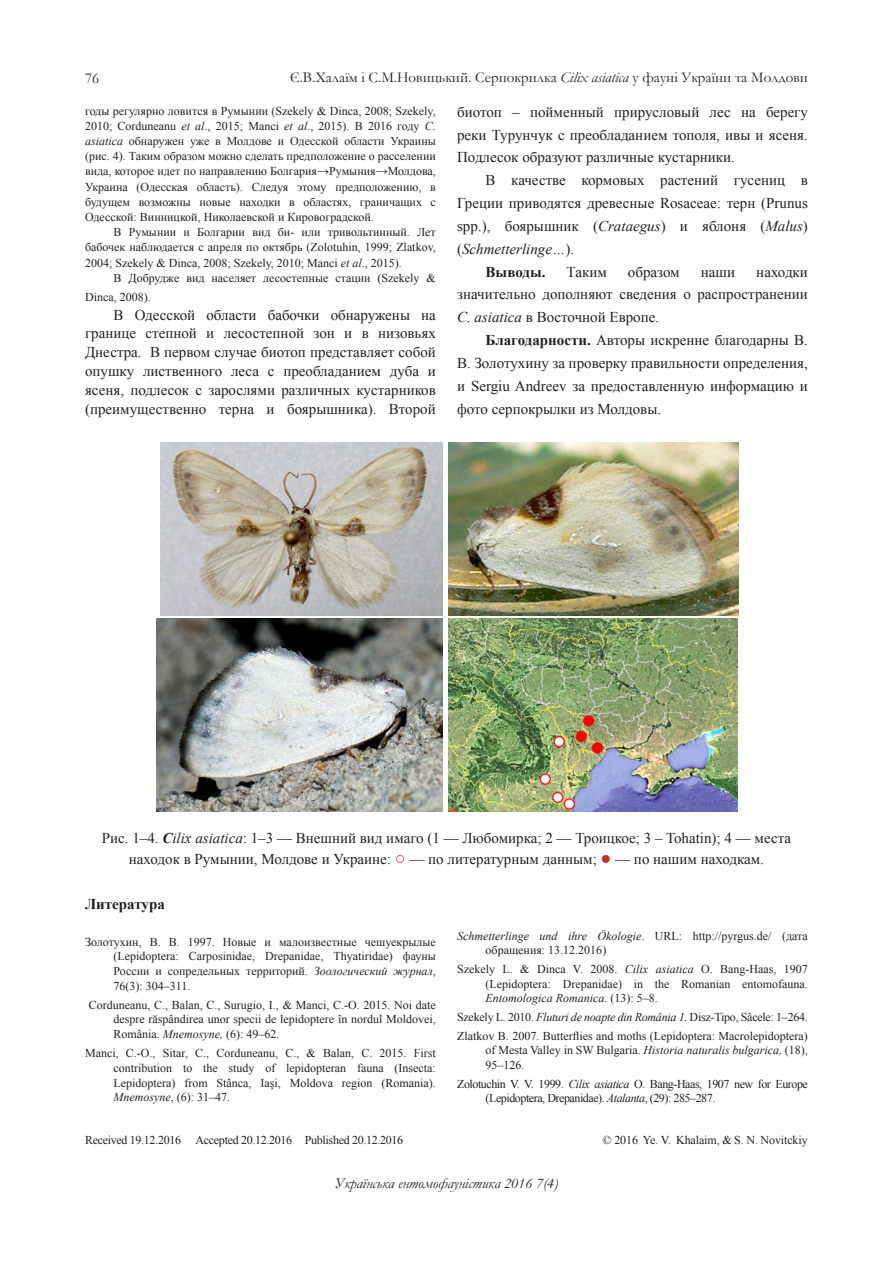
<style>
.page{position:relative;width:893px;height:1263px;background:#fff}
.page>*{position:absolute;margin:0;border:0;box-sizing:border-box;transform-origin:0 0}
.t1{font:15px/22.8px "Times New Roman";color:#231f20;text-align:justify}
.t2{font:15px "Garamond";color:#231f20}
.t3{font:italic 15px "Garamond";color:#231f20}
.t4{font:italic 15px "Times New Roman";color:#231f20}
.t5{font:700 15px "Times New Roman";color:#231f20}
.t6{font:12px/15.1px "Times New Roman";color:#231f20;text-align:justify}
.t7{font:12px/14.5px "Times New Roman";letter-spacing:-.035em;color:#231f20}
.t8{font:12px "Times New Roman";letter-spacing:-.025em;color:#231f20}
.s1{font-style:italic}
.s2{font-style:normal}
.s3{font-weight:700}
.s4{font-weight:700;font-style:italic}
.s5{font-weight:700;font-size:18px;color:#d1232a}
.s6{font-size:18px;color:#d1232a}
</style>
<div class="page">
<img style="left:160px;top:442px;width:282px;height:173px">
<img style="left:449px;top:442px;width:290px;height:173px">
<img style="left:156px;top:619px;width:286px;height:192px">
<img style="left:449px;top:619px;width:289px;height:192px">
<p class="t2" style="left:85px;top:68px;width:16px">76</p>
<p class="t2" style="left:290px;top:67px;width:519px">Є.В.Халаїм і С.М.Новицький. Серпокрилка <span class="s1">Cilix asiatica</span> у фауні України та Молдови</p>
<p class="t6" style="left:85px;top:103px;width:352px">годы регулярно ловится в Румынии (Szekely &amp; Dinca, 2008; Szekely, 2010; Corduneanu <span class="s1">et al</span>., 2015; Manci <span class="s1">et al</span>., 2015). В 2016 году <span class="s1">C. asiatica</span> обнаружен уже в Молдове и Одесской области Украины (рис. 4). Таким образом можно сделать предположение о расселении вида, которое идет по направлению Болгария→Румыния→Молдова, Украина (Одесская область). Следуя этому предположению, в будущем возможны новые находки в областях, граничащих с Одесской: Винницкой, Николаевской и Кировоградской.</p>
<p class="t6" style="left:85px;top:224px;width:352px;text-indent:28px">В Румынии и Болгарии вид би- или тривольтинный. Лет бабочек наблюдается с апреля по октябрь (Zolotuhin, 1999; Zlatkov, 2004; Szekely &amp; Dinca, 2008; Szekely, 2010; Manci <span class="s1">et al</span>., 2015).</p>
<p class="t6" style="left:85px;top:268px;width:352px;line-height:18.8px;text-indent:28px">В Добрудже вид населяет лесостепные стации (Szekely &amp;<br>Dinca, 2008).</p>
<p class="t1" style="left:85px;top:305px;width:352px;line-height:18.8px;text-indent:28px">В Одесской области бабочки обнаружены на границе степной и лесостепной зон и в низовьях Днестра. В первом случае биотоп представляет собой опушку лиственного леса с преобладанием дуба и ясеня, подлесок с зарослями различных кустарников (преимущественно терна и боярышника). Второй</p>
<p class="t1" style="left:457px;top:100px;width:352px">биотоп – пойменный прирусловый лес на берегу реки Турунчук с преобладанием тополя, ивы и ясеня.<br>Подлесок образуют различные кустарники.</p>
<p class="t1" style="left:486px;top:169px;width:324px">В качестве кормовых растений гусениц в</p>
<p class="t1" style="left:457px;top:191px;width:352px">Греции приводятся древесные Rosaceae: терн (Prunus</p>
<p class="t1" style="left:457px;top:214px;width:352px">spp.), боярышник (<span class="s1">Crataegus</span>) и яблоня (<span class="s1">Malus</span>)</p>
<p class="t4" style="left:457px;top:238px;width:119px"><span class="s2">(</span>Schmetterlinge…<span class="s2">).</span></p>
<p class="t5" style="left:486px;top:261px;width:61px">Выводы.</p>
<p class="t1" style="left:567px;top:260px;width:42px">Таким</p>
<p class="t1" style="left:628px;top:260px;width:53px">образом</p>
<p class="t1" style="left:701px;top:260px;width:36px">наши</p>
<p class="t1" style="left:457px;top:260px;width:352px;text-indent:299px">находки значительно дополняют сведения о распространении <span class="s1">C. asiatica</span> в Восточной Европе.</p>
<p class="t1" style="left:457px;top:328px;width:352px;text-indent:28px"><span class="s3">Благодарности.</span> Авторы искренне благодарны В.<br>В. Золотухину за проверку правильности определения, и Sergiu Andreev за предоставленную информацию и фото серпокрылки из Молдовы.</p>
<p class="t1" style="left:102px;top:827px;width:691px;line-height:21.6px;text-align:center">Рис. 1–4. <span class="s4">C</span><span class="s1">ilix asiatica</span>: 1–3 — Внешний вид имаго (1 — Любомирка; 2 — Троицкое; 3 – Tohatin); 4- — места находок в Румынии, Молдове и Украине: <span class="s5">○</span> — по литературным данным; <span class="s6">●</span> — по нашим находкам.</p>
<p class="t5" style="left:85px;top:893px;width:81px">Литература</p>
<p class="t6" style="left:114px;top:934px;width:324px;line-height:14.7px;text-indent:-28px">Золотухин, В. В. 1997. Новые и малоизвестные чешуекрылые (Lepidoptera: Carposinidae, Drepanidae, Thyatiridae) фауны России и сопредельных территорий. <span class="s1">Зоологический журнал</span>, 76(3): 304–311.</p>
<p class="t6" style="left:114px;top:997px;width:324px;line-height:14.7px;text-indent:-25px">Corduneanu, C., Balan, C., Surugio, I., &amp; Manci, C.-O. 2015. Noi date despre răspândirea unor specii de lepidoptere în nordul Moldovei, România. <span class="s1">Mnemosyne,</span> (6): 49–62.</p>
<p class="t6" style="left:114px;top:1045px;width:324px;line-height:14.7px;text-indent:-28px">Manci, C.-O., Sitar, C., Corduneanu, C., &amp; Balan, C. 2015. First contribution to the study of lepidopteran fauna (Insecta:<br>Lepidoptera) from Stânca, Iaşi, Moldova region (Romania).<br><span class="s1">Mnemosyne</span>, (6): 31–47.</p>
<p class="t6" style="left:486px;top:928px;width:324px;line-height:14.5px;text-indent:-28px"><span class="s1">Schmetterlinge und ihre Ökologie</span>. URL: http://pyrgus.de/ (дата обращения: 13.12.2016)</p>
<p class="t6" style="left:486px;top:961px;width:324px;line-height:14.5px;text-indent:-28px">Szekely L. &amp; Dinca V. 2008. <span class="s1">Cilix asiatica</span> O. Bang-Haas, 1907 (Lepidoptera: Drepanidae) in the Romanian entomofauna.<br><span class="s1">Entomologica Romanica</span>. (13): 5–8.</p>
<p class="t6" style="left:457px;top:1007px;width:352px;line-height:18.9px">Szekely L. 2010. <span class="s1">Fluturi de noapte din România 1.</span> Disz-Tipo, Sâcele: 1–264.<br>Zlatkov B. 2007. Butterflies and moths (Lepidoptera: Macrolepidoptera)</p>
<p class="t6" style="left:486px;top:1043px;width:324px;line-height:14.5px">of Mesta Valley in SW Bulgaria. <span class="s1">Historia naturalis bulgarica,</span> (18),<br>95–126.</p>
<p class="t7" style="left:486px;top:1076px;width:324px;text-indent:-28px">Zolotuchin V. V. 1999. <span class="s1">Cilix asiatica</span> O. Bang-Haas, 1907 new for Europe (Lepidoptera, Drepanidae). <span class="s1">Atalanta</span>, (29): 285–287.</p>
<p class="t8" style="left:85px;top:1132px;width:320px">Received 19.12.2016 Accepted 20.12.2016 Published 20.12.2016</p>
<p class="t6" style="left:603px;top:1132px;width:207px">© 2016 Ye. V. Khalaim, &amp; S. N. Novitckiy</p>
<p class="t3" style="left:335px;top:1173px;width:225px">Українська ентомофауністика 2016 7(4)</p>
</div>
